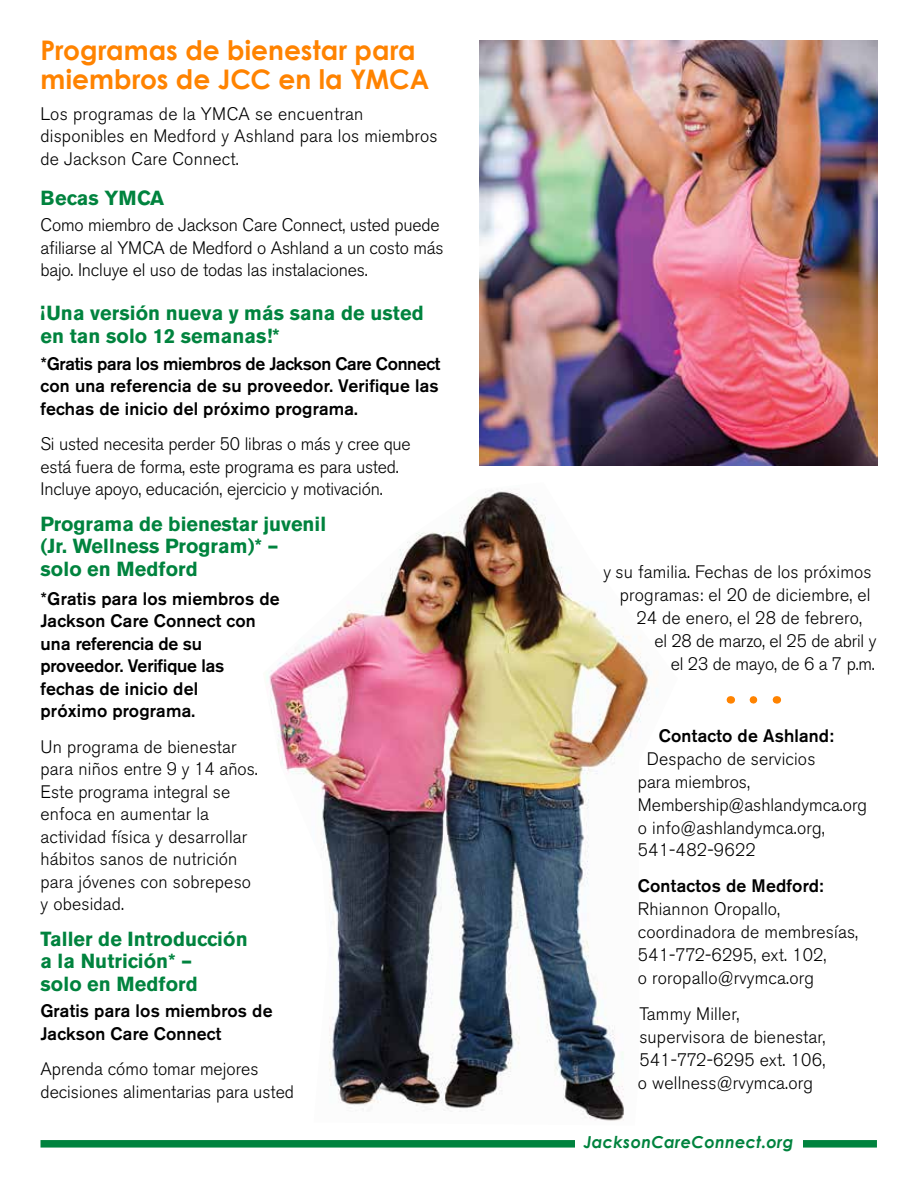
<style>
.page{position:relative;width:918px;height:1188px;background:#fff}
.page>*{position:absolute;margin:0;border:0;box-sizing:border-box;transform-origin:0 0}
.t1{font:700 27px/28.5px "Century Gothic";color:#ff8300}
.t2{font:700 20.25px/22.5px "Akzidenz Grotesk BE";letter-spacing:.005em;color:#00833e}
.t3{font:300 18px/23px "Akzidenz Grotesk BE";letter-spacing:.01em;color:#000}
.t4{font:500 18px/22.5px "Akzidenz Grotesk BE";letter-spacing:.01em;color:#000}
.t5{font:300 18px/22.5px "Akzidenz Grotesk BE";letter-spacing:-.01em;color:#000}
.t6{font:italic 700 16.5px "Century Gothic";letter-spacing:.02em;color:#00833e}
</style>
<div class="page">
<img style="left:480px;top:40px;width:398px;height:425px">
<div style="left:40px;top:1140px;width:837px;height:8px;background:#00833e"></div>
<div style="left:575px;top:1136px;width:227px;height:41px;background:#fff"></div>
<img style="left:266px;top:491px;width:392px;height:630px">
<svg style="left:753px;top:696px;width:5px;height:8px"></svg>
<h1 class="t1" style="left:40px;top:35px;width:390px">Programas de bienestar para miembros de JCC en la YMCA</h1>
<p class="t3" style="left:40px;top:103px;width:399px;line-height:22.5px">Los programas de la YMCA se encuentran disponibles en Medford y Ashland para los miembros de Jackson Care Connect.</p>
<p class="t2" style="left:40px;top:186px;width:125px">Becas YMCA</p>
<p class="t5" style="left:40px;top:214px;width:405px">Como miembro de Jackson Care Connect, usted puede afiliarse al YMCA de Medford o Ashland a un costo más bajo. Incluye el uso de todas las instalaciones.</p>
<p class="t2" style="left:40px;top:302px;width:385px">¡Una versión nueva y más sana de usted en tan solo 12 semanas!*</p>
<p class="t4" style="left:40px;top:352px;width:401px;text-align:justify">*Gratis para los miembros de Jackson Care Connect con una referencia de su proveedor. Verifique las fechas de inicio del próximo programa.</p>
<p class="t5" style="left:40px;top:433px;width:372px">Si usted necesita perder 50 libras o más y cree que está fuera de forma, este programa es para usted.<br>Incluye apoyo, educación, ejercicio y motivación.</p>
<p class="t2" style="left:40px;top:513px;width:287px">Programa de bienestar juvenil (Jr. Wellness Program)* –<br>solo en Medford</p>
<p class="t4" style="left:40px;top:587px;width:241px">*Gratis para los miembros de<br>Jackson Care Connect con una referencia de su proveedor. Verifique las fechas de inicio del<br>próximo programa.</p>
<p class="t3" style="left:40px;top:736px;width:219px;line-height:22.5px">Un programa de bienestar para niños entre 9 y 14 años.<br>Este programa integral se enfoca en aumentar la actividad física y desarrollar hábitos sanos de nutrición para jóvenes con sobrepeso y obesidad.</p>
<p class="t2" style="left:40px;top:927px;width:209px">Taller de Introducción a la Nutrición* –<br>solo en Medford</p>
<p class="t4" style="left:40px;top:1000px;width:234px">Gratis para los miembros de<br>Jackson Care Connect</p>
<p class="t3" style="left:40px;top:1058px;width:255px;line-height:22.5px">Aprenda cómo tomar mejores decisiones alimentarias para usted</p>
<p class="t3" style="left:603px;top:561px;width:270px">y su familia. Fechas de los próximos</p>
<p class="t3" style="left:620px;top:584px;width:252px">programas: el 20 de diciembre, el</p>
<p class="t3" style="left:636px;top:607px;width:227px">24 de enero, el 28 de febrero,</p>
<p class="t5" style="left:654px;top:630px;width:224px">el 28 de marzo, el 25 de abril y</p>
<p class="t5" style="left:671px;top:653px;width:206px">el 23 de mayo, de 6 a 7 p.m.</p>
<p class="t4" style="left:659px;top:724px;width:176px">Contacto de Ashland:</p>
<p class="t3" style="left:638px;top:747px;width:231px;text-indent:9px">Despacho de servicios<br>para miembros,<br>Membership@ashlandymca.org o info@ashlandymca.org,<br>541-482-9622</p>
<p class="t4" style="left:638px;top:875px;width:187px">Contactos de Medford:</p>
<p class="t3" style="left:638px;top:898px;width:222px">Rhiannon Oropallo, coordinadora de membresías,<br>541-772-6295, ext. 102,<br>o roropallo@rvymca.org</p>
<p class="t3" style="left:638px;top:1003px;width:189px">Tammy Miller, supervisora de bienestar,<br>541-772-6295 ext. 106, o wellness@rvymca.org</p>
<p class="t6" style="left:584px;top:1132px;width:211px">JacksonCareConnect.org</p>
</div>
